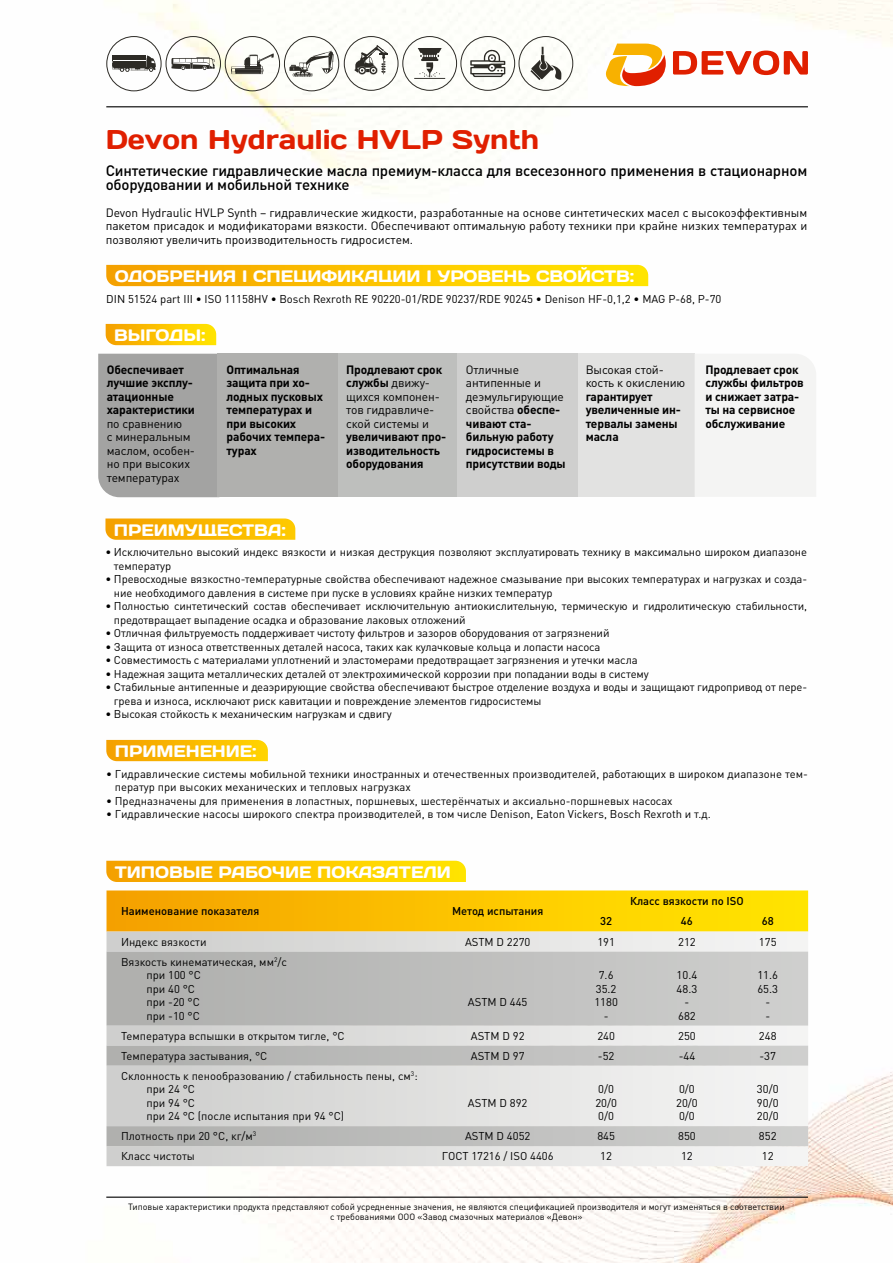
<style>
.page{position:relative;width:893px;height:1263px;background:#fff}
.page>*{position:absolute;margin:0;border:0;box-sizing:border-box;transform-origin:0 0}
.t1{font:27px "Days";color:#e01f00}
.t2{font:16.5px "Days";color:#fff}
.t3{font:500 15px/13.5px "DIN Pro";letter-spacing:-.01em;color:#000}
.t4{font:12px/13.5px "DIN Pro";letter-spacing:-.01em;color:#000}
.t5{font:700 12px/13.5px "DIN Pro";letter-spacing:-.01em;color:#000}
.t6{font:11.25px/13.5px "DIN Pro";letter-spacing:-.01em;color:#000}
.t7{font:500 11.25px "DIN Pro";color:#000}
.t8{font:9px/10.8px "DIN Pro";color:#000;text-align:center}
.s1{font-weight:700}
.s2{font-weight:400}
</style>
<div class="page">
<img style="left:98px;top:0;width:795px;height:1263px">
<svg style="left:355px;top:45px;width:33px;height:30px"></svg>
<div style="left:344px;top:36px;width:55px;height:55px;border:1px solid #2d2b26;border-radius:50%"></div>
<svg style="left:289px;top:51px;width:45px;height:26px"></svg>
<div style="left:284px;top:36px;width:55px;height:55px;border:1px solid #2d2b26;border-radius:50%"></div>
<svg style="left:231px;top:53px;width:43px;height:21px"></svg>
<div style="left:225px;top:36px;width:55px;height:55px;border:1px solid #2d2b26;border-radius:50%"></div>
<svg style="left:112px;top:55px;width:44px;height:17px"></svg>
<hr style="left:113px;top:60px;width:33px;height:1px;background:#fff">
<div style="left:106px;top:36px;width:56px;height:55px;border:1px solid #2d2b26;border-radius:50%"></div>
<svg style="left:171px;top:57px;width:44px;height:13px"></svg>
<div style="left:166px;top:36px;width:55px;height:55px;border:1px solid #2d2b26;border-radius:50%"></div>
<svg style="left:414px;top:48px;width:31px;height:31px"></svg>
<div style="left:402px;top:36px;width:55px;height:55px;border:1px solid #2d2b26;border-radius:50%"></div>
<svg style="left:470px;top:50px;width:35px;height:27px"></svg>
<div style="left:460px;top:36px;width:55px;height:55px;border:1px solid #2d2b26;border-radius:50%"></div>
<svg style="left:530px;top:47px;width:31px;height:34px"></svg>
<div style="left:518px;top:36px;width:55px;height:55px;border:1px solid #2d2b26;border-radius:50%"></div>
<svg style="left:106px;top:740px;width:162px;height:21px;background:#f9ba04"></svg>
<svg style="left:105px;top:518px;width:190px;height:22px;background:#f9b70b"></svg>
<svg style="left:107px;top:890px;width:701px;height:41px;background:#fbc403"></svg>
<svg style="left:107px;top:931px;width:701px;height:235px"></svg>
<svg style="left:107px;top:951px;width:701px;height:195px;background:#cccdcb"></svg>
<svg style="left:106px;top:861px;width:360px;height:21px;background:#fbc401"></svg>
<svg style="left:106px;top:324px;width:110px;height:21px;background:#fbc404"></svg>
<div style="left:577px;top:354px;width:118px;height:143px;background:#e2e2e1"></div>
<div style="left:98px;top:354px;width:119px;height:143px;background:#a3a3a2"></div>
<div style="left:695px;top:354px;width:121px;height:143px;background:#f4f4f3"></div>
<div style="left:452px;top:354px;width:125px;height:143px;background:#cfcfce"></div>
<div style="left:337px;top:354px;width:119px;height:143px;background:#bebfbd"></div>
<div style="left:217px;top:354px;width:121px;height:143px;background:#b0b0ae"></div>
<svg style="left:106px;top:265px;width:542px;height:21px;background:#fbc401"></svg>
<hr style="left:106px;top:106px;width:702px;height:1px;background:#000">
<svg style="left:605px;top:44px;width:61px;height:42px"></svg>
<svg style="left:673px;top:51px;width:135px;height:24px"></svg>
<hr style="left:106px;top:1196px;width:702px;height:2px;background:#000">
<h1 class="t1" style="left:106px;top:122px;width:435px">Devon Hydraulic HVLP Synth</h1>
<h3 class="t3" style="left:106px;top:162px;width:703px">Синтетические гидравлические масла премиум-класса для всесезонного применения в стационарном оборудовании и мобильной технике</h3>
<p class="t4" style="left:106px;top:204px;width:703px;text-align:justify">Devon Hydraulic HVLP Synth – гидравлические жидкости, разработанные на основе синтетических масел с высокоэффективным пакетом присадок и модификаторами вязкости. Обеспечивают оптимальную работу техники при крайне низких температурах и позволяют увеличить производительность гидросистем.</p>
<h2 class="t2" style="left:115px;top:266px;width:521px">ОДОБРЕНИЯ I СПЕЦИФИКАЦИИ I УРОВЕНЬ СВОЙСТВ:</h2>
<p class="t6" style="left:106px;top:291px;width:617px">DIN 51524 part III • ISO 11158HV • Bosсh Rexroth RE 90220-01/RDE 90237/RDE 90245 • Denison HF-0,1,2 • MAG P-68, P-70</p>
<h2 class="t2" style="left:114px;top:325px;width:93px">ВЫГОДЫ:</h2>
<p class="t5" style="left:107px;top:361px;width:90px">Обеспечивает лучшие эксплу&shy;атационные характеристики</p>
<p class="t4" style="left:107px;top:415px;width:90px">по сравнению<br>с минеральным маслом, особен&shy;но при высоких температурах</p>
<p class="t5" style="left:226px;top:361px;width:100px">Оптимальная защита при хо&shy;лодных пусковых температурах и при высоких рабочих темпера&shy;турах</p>
<p class="t4" style="left:346px;top:361px;width:97px"><span class="s1">Продлевают срок службы</span> движу&shy;щихся компонен&shy;тов гидравличе&shy;ской системы и</p>
<p class="t5" style="left:346px;top:428px;width:102px">увеличивают про&shy;изводительность оборудования</p>
<h2 class="t2" style="left:114px;top:519px;width:174px">ПРЕИМУЩЕСТВА:</h2>
<p class="t5" style="left:466px;top:361px;width:101px"><span class="s2">Отличные антипенные и деэмульгирующие свойства</span> обеспе&shy;чивают ста&shy;бильную работу гидросистемы в присутствии воды</p>
<p class="t4" style="left:586px;top:361px;width:101px">Высокая стой&shy;кость к окислению</p>
<p class="t5" style="left:586px;top:388px;width:97px">гарантирует увеличенные ин&shy;тервалы замены масла</p>
<p class="t5" style="left:705px;top:361px;width:100px">Продлевает срок службы фильтров и снижает затра&shy;ты на сервисное обслуживание</p>
<p class="t6" style="left:114px;top:544px;width:695px;text-indent:-9px">• Исключительно высокий индекс вязкости и низкая деструкция позволяют эксплуатировать технику в максимально широком диапазоне температур</p>
<p class="t6" style="left:114px;top:571px;width:695px;text-indent:-9px">• Превосходные вязкостно-температурные свойства обеспечивают надежное смазывание при высоких температурах и нагрузках и созда&shy;ние необходимого давления в системе при пуске в условиях крайне низких температур</p>
<p class="t6" style="left:114px;top:598px;width:695px;text-indent:-9px">• Полностью синтетический состав обеспечивает исключительную антиокислительную, термическую и гидролитическую стабильности, предотвращает выпадение осадка и образование лаковых отложений</p>
<p class="t6" style="left:105px;top:625px;width:505px">• Отличная фильтруемость поддерживает чистоту фильтров и зазоров оборудования от загрязнений</p>
<p class="t6" style="left:105px;top:639px;width:496px">• Защита от износа ответственных деталей насоса, таких как кулачковые кольца и лопасти насоса</p>
<p class="t6" style="left:105px;top:652px;width:534px">• Совместимость с материалами уплотнений и эластомерами предотвращает загрязнения и утечки масла</p>
<p class="t6" style="left:105px;top:666px;width:545px">• Надежная защита металлических деталей от электрохимической коррозии при попадании воды в систему</p>
<p class="t6" style="left:114px;top:679px;width:695px;text-indent:-9px">• Стабильные антипенные и деаэрирующие свойства обеспечивают быстрое отделение воздуха и воды и защищают гидропривод от пере&shy;грева и износа, исключают риск кавитации и повреждение элементов гидросистемы</p>
<p class="t6" style="left:105px;top:706px;width:288px">• Высокая стойкость к механическим нагрузкам и сдвигу</p>
<h2 class="t2" style="left:115px;top:741px;width:143px">ПРИМЕНЕНИЕ:</h2>
<p class="t6" style="left:115px;top:766px;width:695px;text-indent:-9px">• Гидравлические системы мобильной техники иностранных и отечественных производителей, работающих в широком диапазоне тем&shy;ператур при высоких механических и тепловых нагрузках</p>
<p class="t6" style="left:106px;top:793px;width:568px">• Предназначены для применения в лопастных, поршневых, шестерёнчатых и аксиально-поршневых насосах</p>
<p class="t6" style="left:106px;top:806px;width:606px">• Гидравлические насосы широкого спектра производителей, в том числе Denison, Eaton Vickers, Bosch Rexroth и т.д.</p>
<h2 class="t2" style="left:115px;top:861px;width:337px">ТИПОВЫЕ РАБОЧИЕ ПОКАЗАТЕЛИ</h2>
<p class="t7" style="left:121px;top:902px;width:140px">Наименование показателя</p>
<p class="t7" style="left:452px;top:902px;width:93px">Метод иcпытания</p>
<p class="t7" style="left:630px;top:891px;width:115px">Класс вязкости по ISO</p>
<p class="t7" style="left:600px;top:912px;width:13px">32</p>
<p class="t7" style="left:681px;top:912px;width:13px">46</p>
<p class="t7" style="left:762px;top:912px;width:13px">68</p>
<p class="t6" style="left:121px;top:934px;width:87px">Индекс вязкости</p>
<p class="t6" style="left:465px;top:934px;width:67px">ASTM D 2270</p>
<p class="t6" style="left:597px;top:934px;width:19px">191</p>
<p class="t6" style="left:678px;top:934px;width:19px">212</p>
<p class="t6" style="left:759px;top:934px;width:19px">175</p>
<p class="t6" style="left:147px;top:954px;width:142px;text-indent:-26px">Вязкость кинематическая, мм<sup>2</sup>/с при 100 °С<br>при 40 °С<br>при -20 °С<br>при -10 °С</p>
<p class="t6" style="left:594px;top:967px;width:25px;text-align:center">7.6<br>35.2<br>1180 -</p>
<p class="t6" style="left:677px;top:967px;width:22px;text-align:center">10.4<br>48.3 -<br>682</p>
<p class="t6" style="left:757px;top:967px;width:22px;text-align:center">11.6<br>65.3 -<br>-</p>
<p class="t6" style="left:468px;top:994px;width:61px">ASTM D 445</p>
<p class="t6" style="left:121px;top:1028px;width:225px">Температура вспышки в открытом тигле, °С</p>
<p class="t6" style="left:471px;top:1028px;width:55px">ASTM D 92</p>
<p class="t6" style="left:597px;top:1028px;width:19px">240</p>
<p class="t6" style="left:678px;top:1028px;width:19px">250</p>
<p class="t6" style="left:759px;top:1028px;width:19px">248</p>
<p class="t6" style="left:121px;top:1048px;width:148px">Температура застывания, °С</p>
<p class="t6" style="left:471px;top:1048px;width:55px">ASTM D 97</p>
<p class="t6" style="left:598px;top:1048px;width:18px">-52</p>
<p class="t6" style="left:679px;top:1048px;width:18px">-44</p>
<p class="t6" style="left:759px;top:1048px;width:18px">-37</p>
<p class="t6" style="left:147px;top:1068px;width:273px;text-indent:-26px">Склонность к пенообразованию / стабильность пены, см<sup>3</sup>: при 24 °С<br>при 94 °С<br>при 24 °С (после испытания при 94 °С)</p>
<p class="t6" style="left:595px;top:1081px;width:23px">0/0<br>20/0<br>0/0</p>
<p class="t6" style="left:676px;top:1081px;width:23px">0/0<br>20/0<br>0/0</p>
<p class="t6" style="left:757px;top:1081px;width:23px;text-align:justify">30/0<br>90/0<br>20/0</p>
<p class="t6" style="left:468px;top:1095px;width:61px">ASTM D 892</p>
<p class="t6" style="left:121px;top:1128px;width:137px">Плотность при 20 °С, кг/м<sup>3</sup></p>
<p class="t6" style="left:465px;top:1128px;width:67px">ASTM D 4052</p>
<p class="t6" style="left:597px;top:1128px;width:19px">845</p>
<p class="t6" style="left:678px;top:1128px;width:19px">850</p>
<p class="t6" style="left:759px;top:1128px;width:19px">852</p>
<p class="t6" style="left:121px;top:1148px;width:76px">Класс чистоты</p>
<p class="t6" style="left:442px;top:1148px;width:113px">ГОСТ 17216 / ISO 4406</p>
<p class="t6" style="left:600px;top:1148px;width:13px">12</p>
<p class="t6" style="left:681px;top:1148px;width:13px">12</p>
<p class="t6" style="left:762px;top:1148px;width:13px">12</p>
<p class="t8" style="left:128px;top:1200px;width:658px">Типовые характеристики продукта представляют собой усредненные значения, не являются спецификацией производителя и могут изменяться в соответствии с требованиями ООО «Завод смазочных материалов «Девон»</p>
</div>
